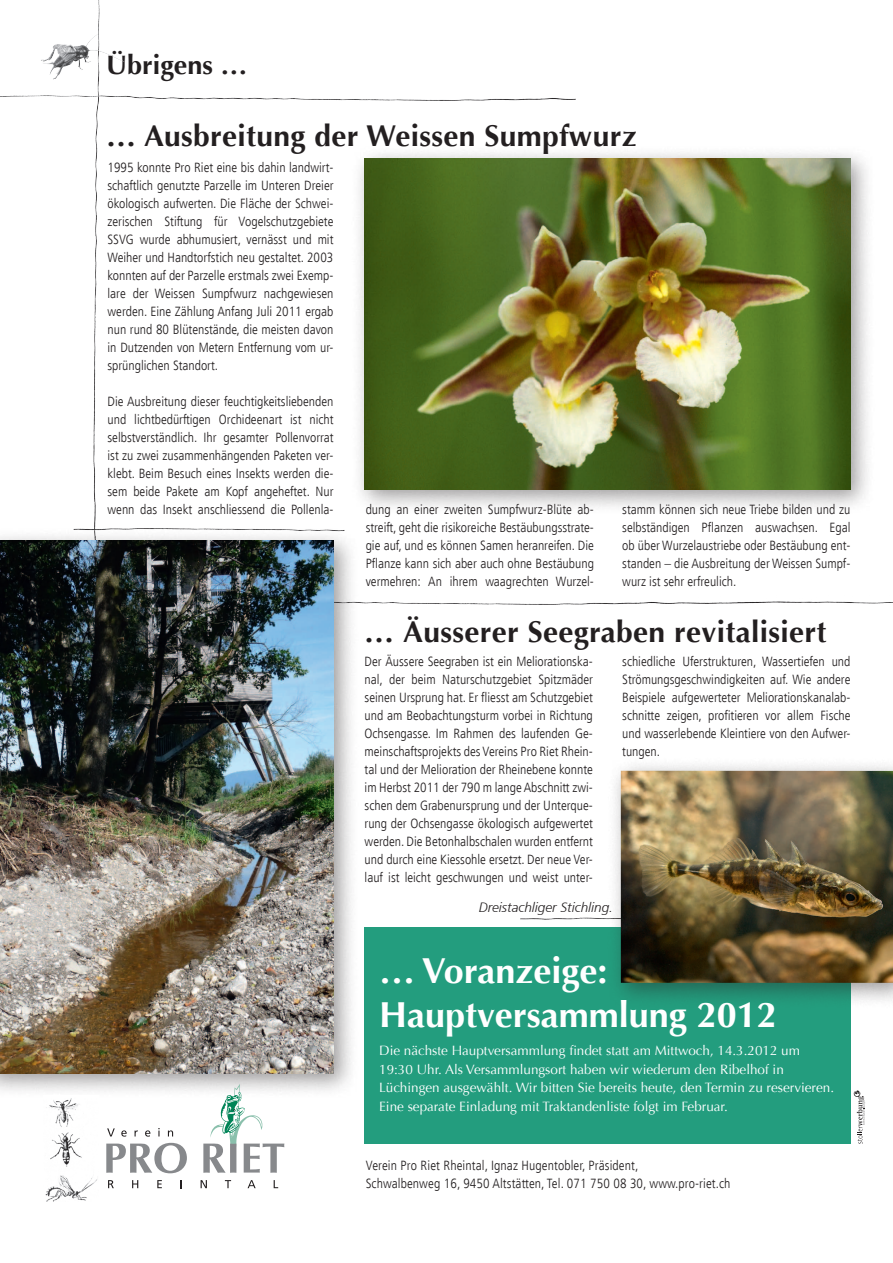
<style>
.page{position:relative;width:893px;height:1263px;background:#fff}
.page>*{position:absolute;margin:0;border:0;box-sizing:border-box;transform-origin:0 0}
.t1{font:700 36px/43.5px "Optima";color:#fff}
.t2{font:700 30px "Optima";letter-spacing:.01em;color:#231f20}
.t3{font:700 27px "Optima";color:#231f20}
.t4{font:300 condensed 13.5px/18px "Frutiger";color:#231f20;text-align:justify}
.t5{font:13.5px/18.6px "Optima";color:#fff}
.t6{font:italic 300 13.5px "Frutiger";color:#231f20}
</style>
<div class="page">
<img style="left:520px;top:917px;width:87px;height:3px">
<div style="left:364px;top:927px;width:486px;height:217px;background:#239d7e"></div>
<img style="left:94px;top:0;width:5px;height:52px">
<div style="left:0;top:527px;width:360px;height:572px;background:#231f20;opacity:.45"></div>
<img style="left:0;top:541px;width:334px;height:532px">
<div style="left:351px;top:145px;width:525px;height:370px;background:#231f20;opacity:.45"></div>
<img style="left:364px;top:159px;width:486px;height:331px">
<div style="left:607px;top:757px;width:286px;height:251px;background:#231f20;opacity:.45"></div>
<img style="left:621px;top:771px;width:272px;height:212px">
<img style="left:83px;top:525px;width:107px;height:4px">
<img style="left:13px;top:91px;width:113px;height:5px">
<svg style="left:107px;top:1128px;width:8px;height:8px"></svg>
<svg style="left:121px;top:1130px;width:6px;height:6px"></svg>
<svg style="left:145px;top:1130px;width:5px;height:6px"></svg>
<svg style="left:158px;top:1128px;width:2px;height:8px"></svg>
<svg style="left:168px;top:1130px;width:5px;height:6px"></svg>
<svg style="left:106px;top:1143px;width:81px;height:30px"></svg>
<svg style="left:203px;top:1084px;width:81px;height:89px"></svg>
<svg style="left:108px;top:1180px;width:6px;height:8px"></svg>
<svg style="left:132px;top:1180px;width:6px;height:8px"></svg>
<svg style="left:157px;top:1180px;width:5px;height:8px"></svg>
<svg style="left:201px;top:1180px;width:6px;height:8px"></svg>
<svg style="left:225px;top:1180px;width:6px;height:8px"></svg>
<svg style="left:248px;top:1180px;width:8px;height:8px"></svg>
<img style="left:44px;top:1096px;width:54px;height:105px">
<svg style="left:854px;top:1090px;width:11px;height:54px"></svg>
<h3 class="t3" style="left:106px;top:49px;width:143px">Übrigens …</h3>
<h2 class="t2" style="left:106px;top:118px;width:532px">… Ausbreitung der Weissen Sumpfwurz</h2>
<p class="t4" style="left:108px;top:158px;width:227px">1995 konnte Pro Riet eine bis dahin landwirt&shy;schaftlich genutzte Parzelle im Unteren Dreier ökologisch aufwerten. Die Fläche der Schwei&shy;zerischen Stiftung für Vogelschutzgebiete SSVG wurde abhumusiert, vernässt und mit Weiher und Handtorfstich neu gestaltet. 2003 konnten auf der Parzelle erstmals zwei Exemp&shy;lare der Weissen Sumpfwurz nachgewiesen werden. Eine Zählung Anfang Juli 2011 ergab nun rund 80 Blütenstände, die meisten davon in Dutzenden von Metern Entfernung vom ur&shy;sprünglichen Standort.</p>
<p class="t4" style="left:108px;top:392px;width:227px">Die Ausbreitung dieser feuchtigkeitsliebenden und lichtbedürftigen Orchideenart ist nicht selbstverständlich. Ihr gesamter Pollenvorrat ist zu zwei zusammenhängenden Paketen ver&shy;klebt. Beim Besuch eines Insekts werden die&shy;sem beide Pakete am Kopf angeheftet. Nur wenn das Insekt anschliessend die Pollenla-</p>
<p class="t4" style="left:366px;top:500px;width:230px">dung an einer zweiten Sumpfwurz-Blüte ab&shy;streift, geht die risikoreiche Bestäubungsstrate&shy;gie auf, und es können Samen heranreifen. Die Pflanze kann sich aber auch ohne Bestäubung vermehren: An ihrem waagrechten Wurzel-</p>
<p class="t4" style="left:622px;top:500px;width:230px">stamm können sich neue Triebe bilden und zu selbständigen Pflanzen auswachsen. Egal ob über Wurzelaustriebe oder Bestäubung ent&shy;standen – die Ausbreitung der Weissen Sumpf&shy;wurz ist sehr erfreulich.</p>
<h2 class="t2" style="left:364px;top:614px;width:464px">… Äusserer Seegraben revitalisiert</h2>
<p class="t4" style="left:365px;top:653px;width:230px">Der Äussere Seegraben ist ein Meliorationska&shy;nal, der beim Naturschutzgebiet Spitzmäder seinen Ursprung hat. Er fliesst am Schutzgebiet und am Beobachtungsturm vorbei in Richtung Ochsengasse. Im Rahmen des laufenden Ge&shy;meinschaftsprojekts des Vereins Pro Riet Rhein&shy;tal und der Melioration der Rheinebene konnte im Herbst 2011 der 790 m lange Abschnitt zwi&shy;schen dem Grabenursprung und der Unterque&shy;rung der Ochsengasse ökologisch aufgewertet werden. Die Betonhalbschalen wurden entfernt und durch eine Kiessohle ersetzt. Der neue Ver&shy;lauf ist leicht geschwungen und weist unter-</p>
<p class="t4" style="left:622px;top:652px;width:230px">schiedliche Uferstrukturen, Wassertiefen und Strömungsgeschwindigkeiten auf. Wie andere Beispiele aufgewerteter Meliorationskanalab&shy;schnitte zeigen, profitieren vor allem Fische und wasserlebende Kleintiere von den Aufwer&shy;tungen.</p>
<p class="t6" style="left:479px;top:900px;width:136px">Dreistachliger Stichling.</p>
<h1 class="t1" style="left:379px;top:950px;width:399px">… Voranzeige:<br>Hauptversammlung 2012</h1>
<p class="t5" style="left:379px;top:1041px;width:456px">Die nächste Hauptversammlung findet statt am Mittwoch, 14.3.2012 um 19:30 Uhr. Als Versammlungsort haben wir wiederum den Ribelhof in Lüchingen ausgewählt. Wir bitten Sie bereits heute, den Termin zu reservieren.<br>Eine separate Einladung mit Traktandenliste folgt im Februar.</p>
<p class="t4" style="left:366px;top:1156px;width:366px">Verein Pro Riet Rheintal, Ignaz Hugentobler, Präsident,<br>Schwalbenweg 16, 9450 Altstätten, Tel. 071 750 08 30, www.pro-riet.ch</p>
</div>
